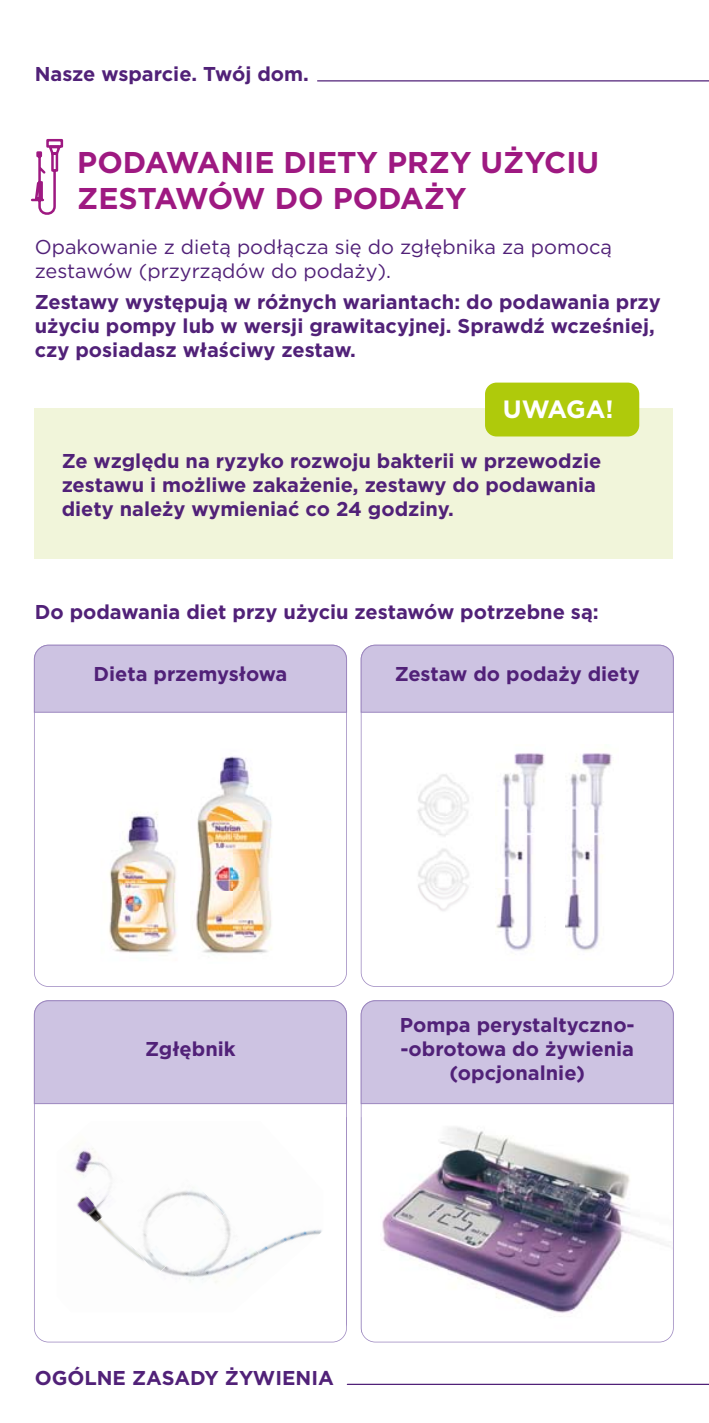
<style>
.page{position:relative;width:709px;height:1423px;background:#fff}
.page>*{position:absolute;margin:0;border:0;box-sizing:border-box;transform-origin:0 0}
.t1{font:700 30px/36px "Gotham";color:#9e1981}
.t2{font:700 25px "Gotham";letter-spacing:-.02em;color:#fff}
.t3{font:700 20px/24px "Gotham";color:#512178}
.t4{font:20px/24px "Gotham";color:#512178}
</style>
<div class="page">
<svg style="left:34px;top:1104px;width:313px;height:238px"></svg>
<svg style="left:361px;top:1104px;width:312px;height:238px"></svg>
<div style="left:34px;top:1000px;width:313px;height:104px;background:#cdc3e2"></div>
<div style="left:360px;top:1000px;width:314px;height:104px;background:#cdc3e2"></div>
<svg style="left:34px;top:712px;width:313px;height:274px"></svg>
<svg style="left:361px;top:712px;width:312px;height:274px"></svg>
<div style="left:34px;top:644px;width:313px;height:68px;background:#cdc3e2"></div>
<div style="left:360px;top:644px;width:314px;height:68px;background:#cdc3e2"></div>
<div style="left:35px;top:408px;width:638px;height:150px;background:#f1f5da"></div>
<div style="left:485px;top:382px;width:154px;height:54px;background:#afca0b;border-radius:12px"></div>
<img style="left:346px;top:1116px;width:1px;height:210px">
<img style="left:361px;top:1116px;width:312px;height:216px">
<img style="left:182px;top:748px;width:104px;height:72px">
<img style="left:189px;top:820px;width:97px;height:143px">
<img style="left:101px;top:802px;width:88px;height:162px">
<img style="left:182px;top:802px;width:7px;height:161px">
<img style="left:496px;top:744px;width:49px;height:216px">
<img style="left:565px;top:744px;width:53px;height:216px">
<img style="left:407px;top:744px;width:66px;height:216px">
<svg style="left:31px;top:138px;width:33px;height:77px"></svg>
<hr style="left:317px;top:80px;width:392px;height:1px;background:#512178">
<hr style="left:347px;top:1383px;width:362px;height:1px;background:#512178">
<img style="left:57px;top:1121px;width:83px;height:94px">
<img style="left:140px;top:1121px;width:31px;height:34px">
<img style="left:57px;top:1215px;width:58px;height:96px">
<img style="left:104px;top:1155px;width:67px;height:118px">
<img style="left:171px;top:1121px;width:119px;height:92px">
<img style="left:115px;top:1273px;width:42px;height:38px">
<img style="left:157px;top:1213px;width:120px;height:98px">
<img style="left:224px;top:1153px;width:99px;height:119px">
<p class="t3" style="left:35px;top:64px;width:275px">Nasze wsparcie. Twój dom.</p>
<h1 class="t1" style="left:77px;top:147px;width:523px">PODAWANIE DIETY PRZY UŻYCIU<br>ZESTAWÓW DO PODAŻY</h1>
<p class="t4" style="left:35px;top:236px;width:578px">Opakowanie z dietą podłącza się do zgłębnika za pomocą zestawów (przyrządów do podaży).</p>
<p class="t3" style="left:35px;top:292px;width:627px">Zestawy występują w różnych wariantach: do podawania przy użyciu pompy lub w wersji grawitacyjnej. Sprawdź wcześniej, czy posiadasz właściwy zestaw.</p>
<p class="t2" style="left:502px;top:398px;width:112px">UWAGA!</p>
<p class="t3" style="left:62px;top:451px;width:541px">Ze względu na ryzyko rozwoju bakterii w przewodzie zestawu i możliwe zakażenie, zestawy do podawania diety należy wymieniać co 24 godziny.</p>
<p class="t3" style="left:35px;top:601px;width:565px">Do podawania diet przy użyciu zestawów potrzebne są:</p>
<p class="t3" style="left:93px;top:663px;width:195px">Dieta przemysłowa</p>
<p class="t3" style="left:394px;top:663px;width:246px">Zestaw do podaży diety</p>
<p class="t3" style="left:145px;top:1038px;width:92px">Zgłębnik</p>
<p class="t3" style="left:399px;top:1014px;width:236px;text-align:center">Pompa perystaltyczno--obrotowa do żywienia (opcjonalnie)</p>
<p class="t3" style="left:35px;top:1367px;width:300px">OGÓLNE ZASADY ŻYWIENIA</p>
</div>
